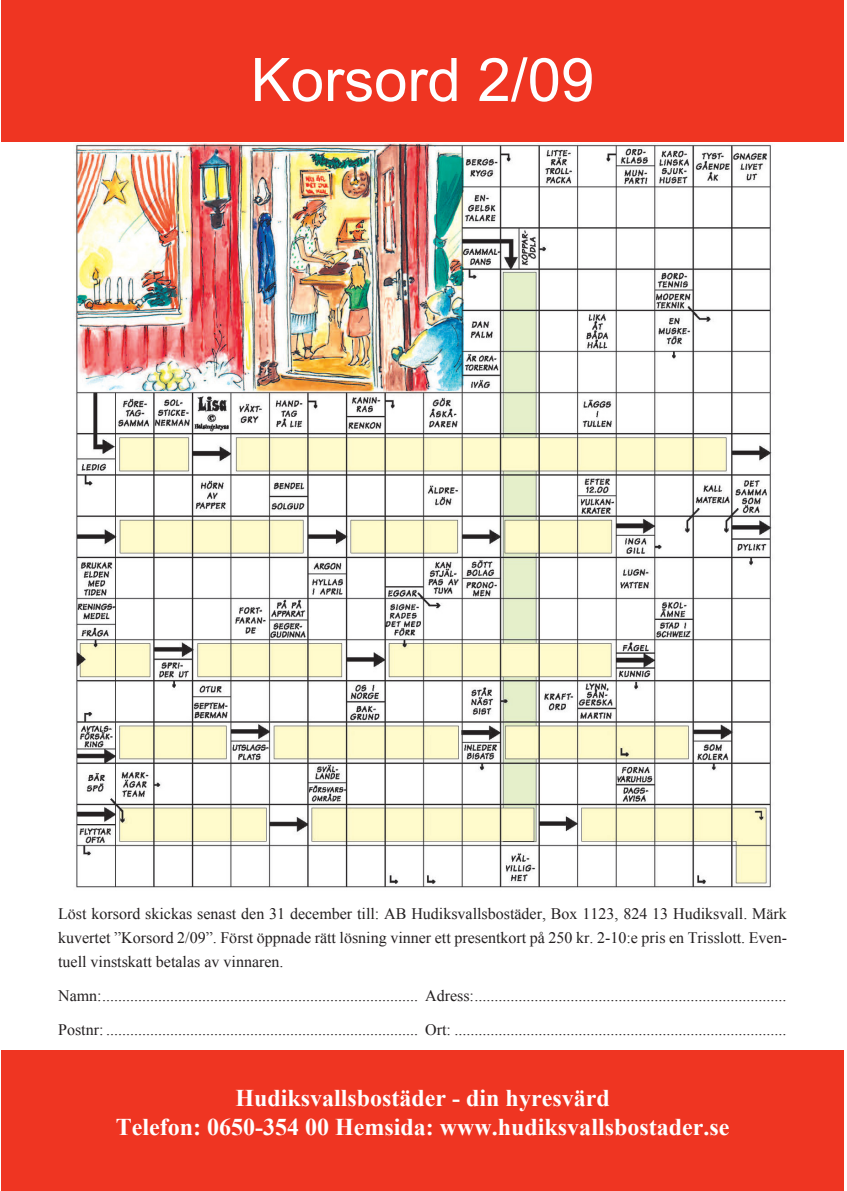
<style>
.page{position:relative;width:847px;height:1191px;background:#fff}
.page>*{position:absolute;margin:0;border:0;box-sizing:border-box;transform-origin:0 0}
.t1{font:60px "Arial";color:#fff}
.t2{font:700 24px "Times New Roman";color:#fff}
.Brödtext{font:16px/24px "Times New Roman";color:#231f20;text-align:justify}
</style>
<div class="page">
<div style="left:1px;top:1049px;width:842px;height:142px;background:#ef3522"></div>
<div style="left:1px;top:1px;width:842px;height:141px;background:#ef3522"></div>
<img style="left:75px;top:144px;width:697px;height:744px">
<p class="t1" style="left:251px;top:41px;width:345px">Korsord 2/09</p>
<p class="Brödtext" style="left:58px;top:901px;width:730px">Löst korsord skickas senast den 31 december till: AB Hudiksvallsbostäder, Box 1123, 824 13 Hudiksvall. Märk kuvertet ”Korsord 2/09”. Först öppnade rätt lösning vinner ett presentkort på 250 kr. 2-10:e pris en Trisslott. Even&shy;tuell vinstskatt betalas av vinnaren.</p>
<p class="Brödtext" style="left:58px;top:983px;width:730px">Namn:............................................................................... Adress:..............................................................................</p>
<p class="Brödtext" style="left:58px;top:1017px;width:730px">Postnr: .............................................................................. Ort: ...................................................................................</p>
<p class="t2" style="left:235px;top:1081px;width:376px">Hudiksvallsbostäder - din hyresvärd</p>
<p class="t2" style="left:116px;top:1110px;width:615px">Telefon: 0650-354 00 Hemsida: www.hudiksvallsbostader.se</p>
</div>
